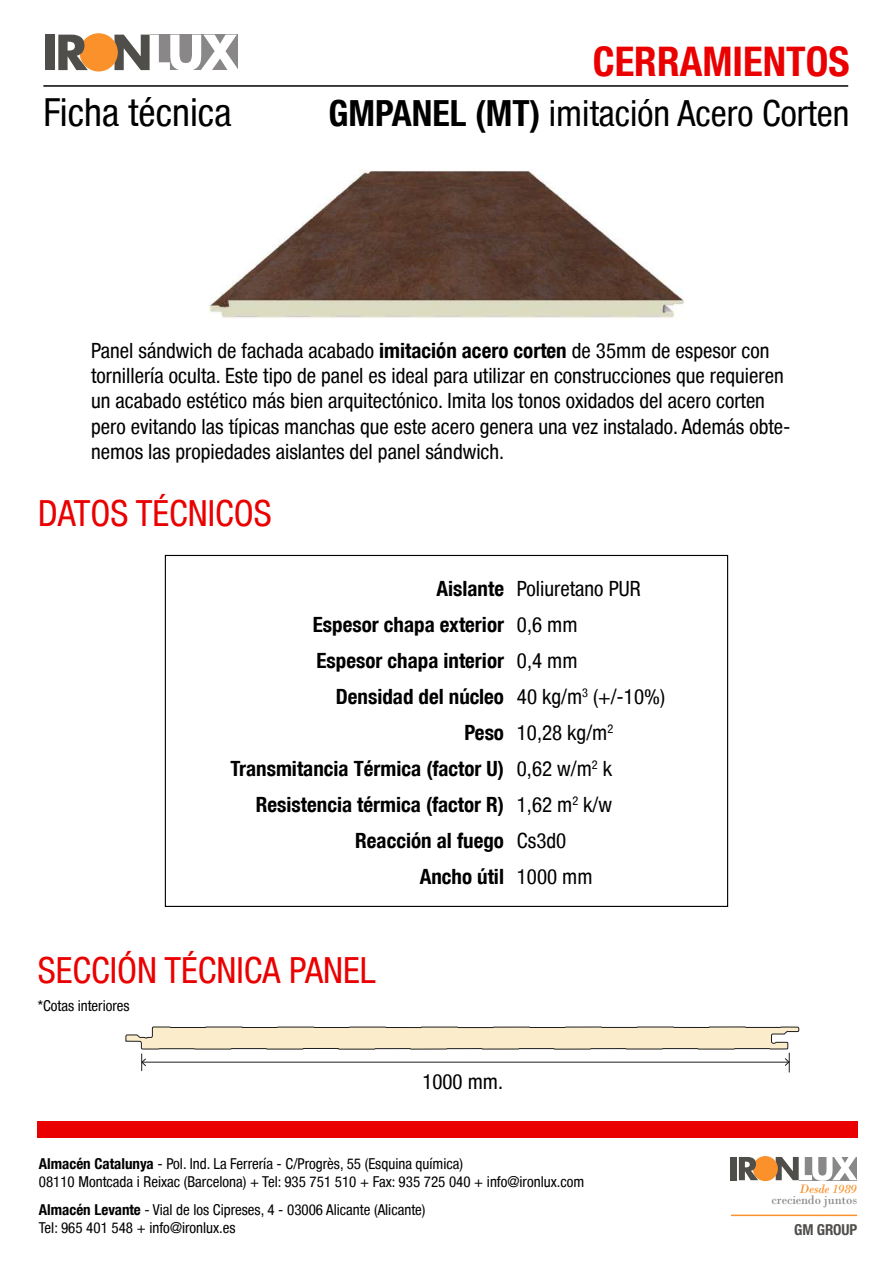
<style>
.page{position:relative;width:893px;height:1263px;background:#fff}
.page>*{position:absolute;margin:0;border:0;box-sizing:border-box;transform-origin:0 0}
.t1{font:700 condensed 40.8px "Helvetica Neue Condensed";color:#ea0000}
.t2{font:condensed 38.7px "Helvetica Neue Condensed";color:#000}
.t3{font:condensed 36px "Helvetica Neue Condensed";color:#ea0000}
.t4{font:condensed 36px "Helvetica Neue Condensed";color:#000}
.t5{font:condensed 21px/36px "Helvetica Neue Condensed";color:#000}
.t6{font:700 condensed 21px/36px "Helvetica Neue Condensed";color:#000;text-align:right}
.t7{font:condensed 15px/18px "Helvetica Neue Condensed";color:#000}
.t8{font:700 condensed 15px "Helvetica Neue Condensed";letter-spacing:-.01em;color:#504e4b}
.t9{font:12.9px "Bodoni";letter-spacing:-.01em;color:#898788}
.t10{font:italic 12.9px "Bodoni";letter-spacing:-.01em;color:#fa912a}
.s1{font-weight:700}
</style>
<div class="page">
<div style="left:45px;top:35px;width:10px;height:35px;background:#504e4b"></div>
<svg style="left:115px;top:35px;width:123px;height:36px"></svg>
<div style="left:80px;top:33px;width:38px;height:38px;background:#fa912a;border-radius:50%"></div>
<svg style="left:58px;top:35px;width:30px;height:35px"></svg>
<div style="left:38px;top:1121px;width:820px;height:16px;background:#ea0000"></div>
<div style="left:730px;top:1157px;width:6px;height:23px;background:#504e4b"></div>
<svg style="left:776px;top:1157px;width:81px;height:24px"></svg>
<div style="left:753px;top:1156px;width:25px;height:25px;background:#fa912a;border-radius:50%"></div>
<svg style="left:739px;top:1157px;width:19px;height:23px"></svg>
<hr style="left:731px;top:1214px;width:126px;height:2px;background:#fa912a">
<hr style="left:43px;top:85px;width:805px;height:2px;background:#000">
<img style="left:209px;top:169px;width:474px;height:150px">
<svg style="left:125px;top:1026px;width:674px;height:46px"></svg>
<h1 class="t1" style="left:593px;top:37px;width:258px">CERRAMIENTOS</h1>
<h2 class="t2" style="left:43px;top:90px;width:190px">Ficha técnica</h2>
<h3 class="t4" style="left:328px;top:92px;width:523px"><span class="s1">GMPANEL (MT)</span> imitación Acero Corten</h3>
<p class="t5" style="left:91px;top:338px;width:701px;line-height:25.2px">Panel sándwich de fachada acabado <span class="s1">imitación acero corten</span> de 35mm de espesor con tornillería oculta. Este tipo de panel es ideal para utilizar en construcciones que requieren un acabado estético más bien arquitectónico. Imita los tonos oxidados del acero corten pero evitando las típicas manchas que este acero genera una vez instalado. Además obte&shy;nemos las propiedades aislantes del panel sándwich.</p>
<h3 class="t3" style="left:38px;top:493px;width:236px">DATOS TÉCNICOS</h3>
<p class="t6" style="left:231px;top:570px;width:275px">Aislante<br>Espesor chapa exterior<br>Espesor chapa interior<br>Densidad del núcleo<br>Peso<br>Transmitancia Térmica (factor U)<br>Resistencia térmica (factor R)<br>Reacción al fuego<br>Ancho útil</p>
<p class="t5" style="left:517px;top:570px;width:150px">Poliuretano PUR<br>0,6 mm<br>0,4 mm<br>40 kg/m<sup>3</sup> (+/-10%)<br>10,28 kg/m<sup>2<br></sup>0,62 w/m<sup>2</sup> k<br>1,62 m<sup>2</sup> k/w<br>Cs3d0<br>1000 mm</p>
<h3 class="t3" style="left:38px;top:949px;width:340px">SECCIÓN TÉCNICA PANEL</h3>
<p class="t7" style="left:38px;top:996px;width:93px">*Cotas interiores</p>
<p class="t5" style="left:422px;top:1063px;width:82px">1000 mm.</p>
<p class="t7" style="left:39px;top:1154px;width:547px"><span class="s1">Almacén Catalunya</span> - Pol. Ind. La Ferrería - C/Progrès, 55 (Esquina química)<br>08110 Montcada i Reixac (Barcelona) + Tel: 935 751 510 + Fax: 935 725 040 + info@ironlux.com</p>
<p class="t7" style="left:39px;top:1200px;width:388px"><span class="s1">Almacén Levante</span> - Vial de los Cipreses, 4 - 03006 Alicante (Alicante)<br>Tel: 965 401 548 + info@ironlux.es</p>
<p class="t10" style="left:799px;top:1181px;width:59px">Desde 1989</p>
<p class="t9" style="left:772px;top:1192px;width:87px">creciendo juntos</p>
<p class="t8" style="left:794px;top:1221px;width:64px">GM GROUP</p>
</div>
